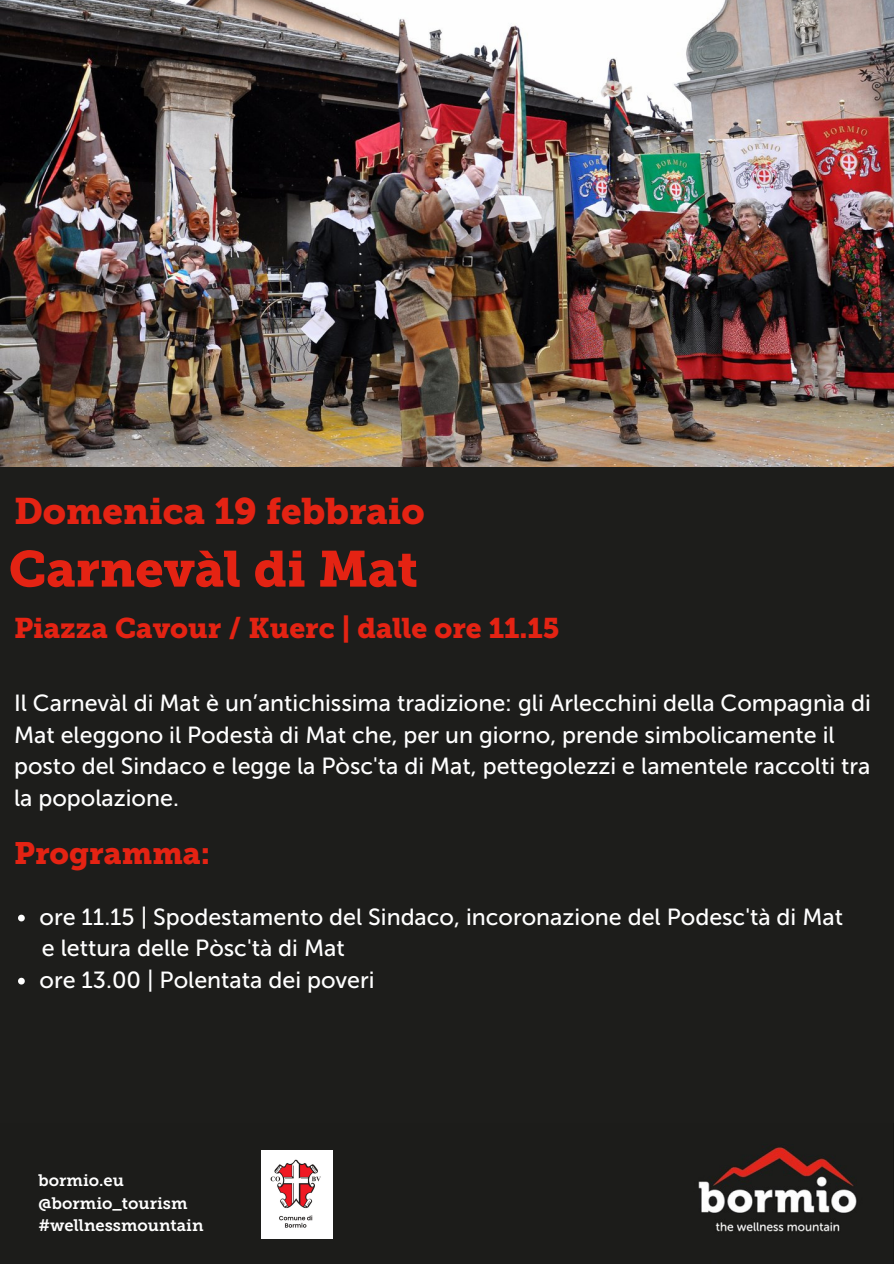
<style>
.page{position:relative;width:894px;height:1264px;background:#fff}
.page>*{position:absolute;margin:0;border:0;box-sizing:border-box;transform-origin:0 0}
.t1{font:50.25px "Museo Slab 900";color:#e42313}
.t2{font:36.75px "Museo Slab 900";color:#e42313}
.t3{font:30.75px "Museo Slab 900";color:#e42313}
.t4{font:28.2px "Museo Slab 900";color:#e42313}
.t5{font:23.25px/31.5px "Museo Sans 500";color:#fff}
.t6{font:16.5px/22.5px "Museo Slab 700";color:#fff}
</style>
<div class="page">
<div style="left:0;top:0;width:893px;height:1263px;background:#1d1d1b"></div>
<img style="left:698px;top:1147px;width:159px;height:85px">
<img style="left:0;top:0;width:893px;height:466px">
<img style="left:261px;top:1150px;width:71px;height:88px">
<svg style="left:18px;top:914px;width:7px;height:7px"></svg>
<svg style="left:18px;top:977px;width:7px;height:7px"></svg>
<h2 class="t2" style="left:14px;top:496px;width:412px">Domenica 19 febbraio</h2>
<h1 class="t1" style="left:9px;top:549px;width:410px">Carnevàl di Mat</h1>
<p class="t4" style="left:14px;top:617px;width:547px">Piazza Cavour / Kuerc | dalle ore 11.15</p>
<p class="t5" style="left:14px;top:687px;width:858px">Il Carnevàl di Mat è un’antichissima tradizione: gli Arlecchini della Compagnìa di Mat eleggono il Podestà di Mat che, per un giorno, prende simbolicamente il posto del Sindaco e legge la Pòsc'ta di Mat, pettegolezzi e lamentele raccolti tra la popolazione.</p>
<h3 class="t3" style="left:14px;top:841px;width:197px">Programma:</h3>
<p class="t5" style="left:39px;top:901px;width:804px">ore 11.15 | Spodestamento del Sindaco, incoronazione del Podesc'tà di Mat</p>
<p class="t5" style="left:39px;top:964px;width:336px">ore 13.00 | Polentata dei poveri</p>
<p class="t5" style="left:42px;top:932px;width:304px">e lettura delle Pòsc'tà di Mat</p>
<p class="t6" style="left:39px;top:1170px;width:166px">bormio.eu @bormio_tourism #wellnessmountain</p>
</div>
